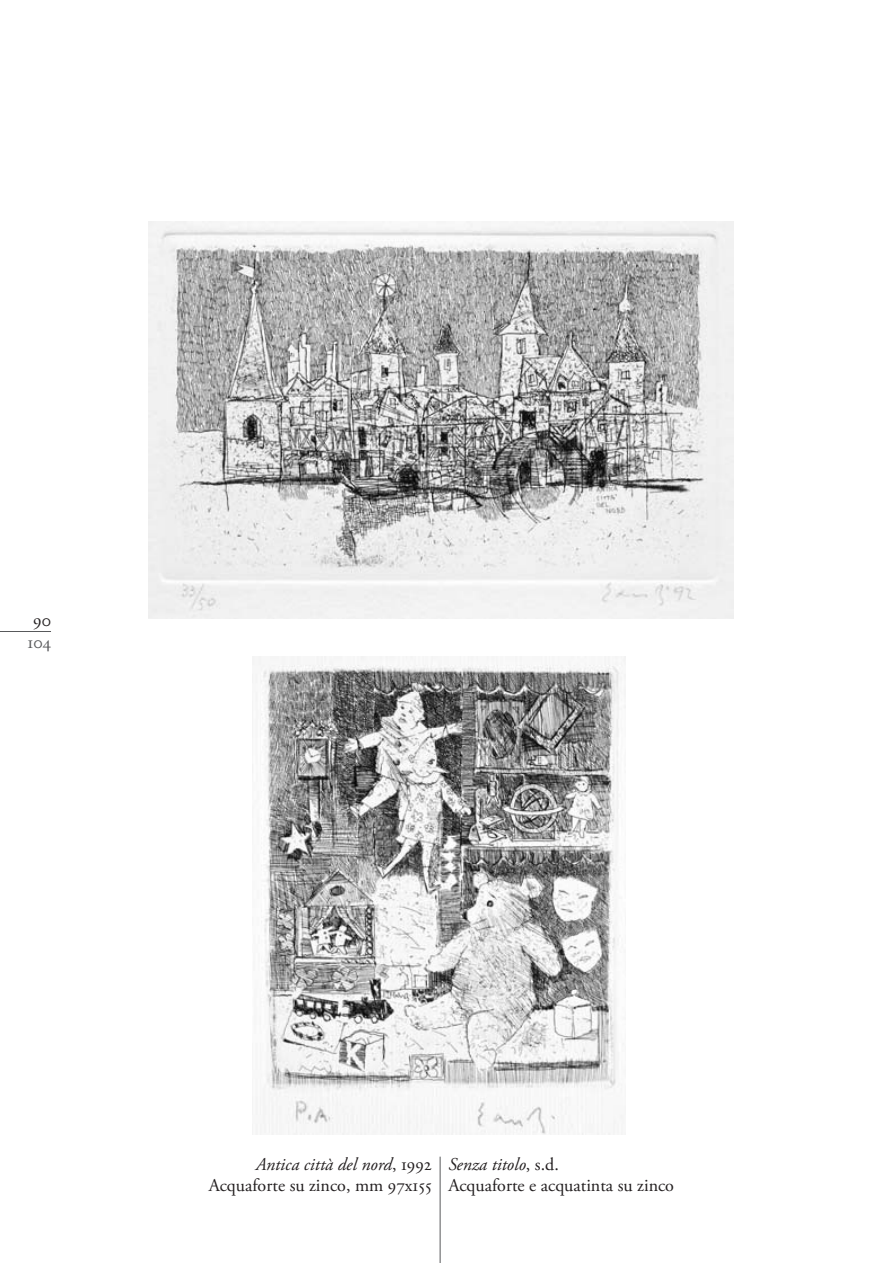
<style>
.page{position:relative;width:893px;height:1263px;background:#fff}
.page>*{position:absolute;margin:0;border:0;box-sizing:border-box;transform-origin:0 0}
.t1{font:18px/21px "Adobe Garamond Pro";color:#231f20}
.t2{font:18px "Adobe Garamond Regular SC";color:#58595b}
.t3{font:18px "Adobe Garamond Regular SC";color:#231f20}
.s1{font-style:italic}
</style>
<div class="page">
<hr style="left:0;top:631px;width:51px;height:1px;background:#58595b">
<hr style="left:440px;top:1157px;width:1px;height:106px;background:#58595b">
<img style="left:149px;top:221px;width:584px;height:397px">
<img style="left:253px;top:656px;width:373px;height:479px">
<p class="t3" style="left:33px;top:613px;width:19px">90</p>
<p class="t2" style="left:27px;top:635px;width:25px">104</p>
<p class="t1" style="left:209px;top:1155px;width:225px;text-align:right"><span class="s1">Antica città del nord</span>, 1992<br>Acquaforte su zinco, mm 97x155</p>
<p class="t1" style="left:448px;top:1155px;width:227px"><span class="s1">Senza titolo</span>, s.d.<br>Acquaforte e acquatinta su zinco</p>
</div>
